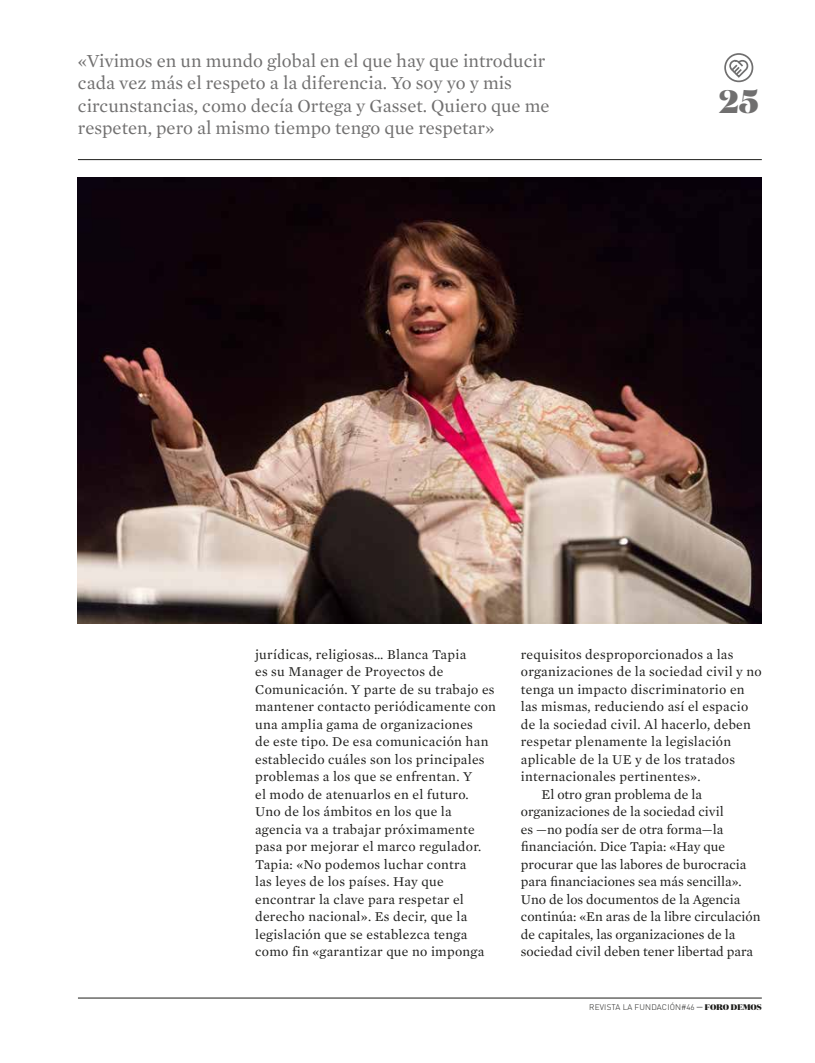
<style>
.page{position:relative;width:815px;height:1063px;background:#fff}
.page>*{position:absolute;margin:0;border:0;box-sizing:border-box;transform-origin:0 0}
.t1{font:900 32.5px "Domaine Display";color:#706f6f}
.t2{font:18.75px/22.5px "Mercury Text G1";color:#706f6f}
.t3{font:13.75px/17.5px "Mercury Text G1";letter-spacing:.02em;color:#1d1d1b}
.t4{font:13.75px "Mercury Text G1";color:#1d1d1b}
.t5{font:300 8.12px "DIN Pro";letter-spacing:.02em;color:#1d1d1b}
.s1{font-family:"Domaine Display";font-weight:900}
</style>
<div class="page">
<hr style="left:78px;top:159px;width:684px;height:1px;background:#1d1d1b">
<hr style="left:78px;top:998px;width:684px;height:1px;background:#1d1d1b">
<svg style="left:725px;top:54px;width:27px;height:27px"></svg>
<svg style="left:728px;top:58px;width:22px;height:23px"></svg>
<div style="left:724px;top:53px;width:29px;height:29px;border:2px solid #706f6f;border-radius:50%"></div>
<img style="left:78px;top:177px;width:684px;height:447px">
<h2 class="t2" style="left:78px;top:50px;width:473px">«Vivimos en un mundo global en el que hay que introducir cada vez más el respeto a la diferencia. Yo soy yo y mis circunstancias, como decía Ortega y Gasset. Quiero que me respeten, pero al mismo tiempo tengo que respetar»</h2>
<h1 class="t1" style="left:719px;top:80px;width:41px">25</h1>
<p class="t3" style="left:255px;top:645px;width:242px">jurídicas, religiosas… Blanca Tapia<br>es su Manager de Proyectos de Comunicación. Y parte de su trabajo es mantener contacto periódicamente con una amplia gama de organizaciones<br>de este tipo. De esa comunicación han establecido cuáles son los principales problemas a los que se enfrentan. Y<br>el modo de atenuarlos en el futuro.<br>Uno de los ámbitos en los que la agencia va a trabajar próximamente pasa por mejorar el marco regulador.<br>Tapia: «No podemos luchar contra<br>las leyes de los países. Hay que encontrar la clave para respetar el derecho nacional». Es decir, que la legislación que se establezca tenga como fin «garantizar que no imponga</p>
<p class="t3" style="left:521px;top:646px;width:214px">requisitos desproporcionados a las</p>
<p class="t3" style="left:521px;top:663px;width:242px">organizaciones de la sociedad civil y no</p>
<p class="t3" style="left:521px;top:681px;width:225px">tenga un impacto discriminatorio en</p>
<p class="t3" style="left:521px;top:698px;width:229px">las mismas, reduciendo así el espacio</p>
<p class="t3" style="left:521px;top:716px;width:232px">de la sociedad civil. Al hacerlo, deben</p>
<p class="t3" style="left:521px;top:733px;width:212px">respetar plenamente la legislación</p>
<p class="t3" style="left:521px;top:751px;width:216px">aplicable de la UE y de los tratados</p>
<p class="t3" style="left:521px;top:768px;width:181px">internacionales pertinentes».</p>
<p class="t4" style="left:541px;top:786px;width:162px">El otro gran problema de la</p>
<p class="t4" style="left:521px;top:804px;width:204px">organizaciones de la sociedad civil</p>
<p class="t4" style="left:521px;top:821px;width:204px">es —no podía ser de otra forma—la</p>
<p class="t4" style="left:521px;top:839px;width:206px">financiación. Dice Tapia: «Hay que</p>
<p class="t4" style="left:521px;top:856px;width:227px">procurar que las labores de burocracia</p>
<p class="t4" style="left:521px;top:874px;width:222px">para financiaciones sea más sencilla».</p>
<p class="t4" style="left:521px;top:891px;width:221px">Uno de los documentos de la Agencia</p>
<p class="t4" style="left:521px;top:909px;width:241px">continúa: «En aras de la libre circulación</p>
<p class="t4" style="left:521px;top:926px;width:216px">de capitales, las organizaciones de la</p>
<p class="t4" style="left:521px;top:944px;width:234px">sociedad civil deben tener libertad para</p>
<p class="t5" style="left:589px;top:1001px;width:173px">REVISTA LA FUNDACIÓN#46 <span class="s1">— FORO DEMOS</span></p>
</div>
